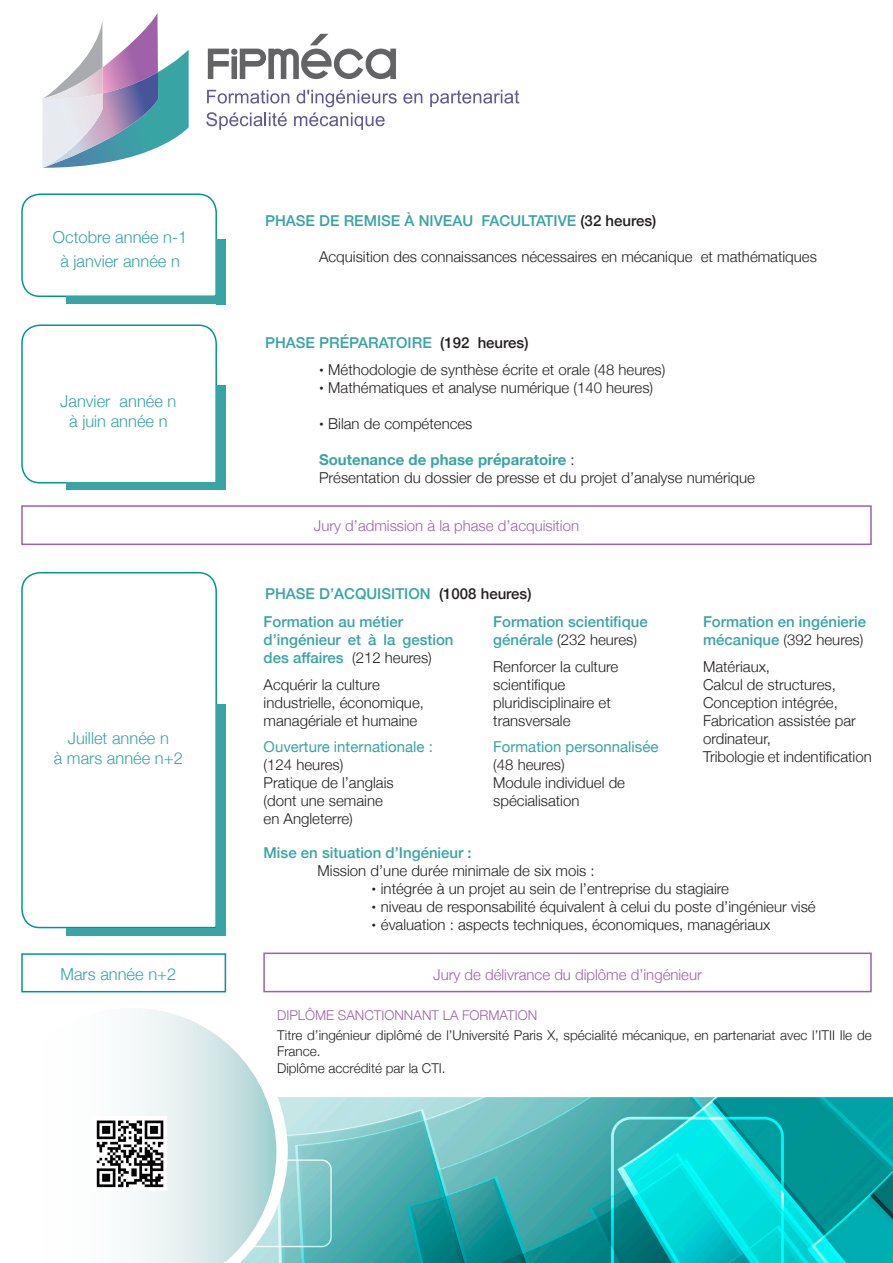
<style>
.page{position:relative;width:893px;height:1263px;background:#fff}
.page>*{position:absolute;margin:0;border:0;box-sizing:border-box;transform-origin:0 0}
.t1{font:300 16.5px "Helvetica Neue";color:#39a4a4}
.t2{font:300 15px "Helvetica Neue";color:#231f20}
.t3{font:500 15px/18px "Helvetica Neue";color:#39a4a4}
.t4{font:300 15px "Helvetica Neue";color:#9e61a8}
.t5{font:15px "Helvetica Neue";color:#39a4a4}
.t6{font:700 15px "Helvetica Neue";color:#39a4a4}
.t7{font:300 13.5px/16.2px "Helvetica Neue";color:#231f20}
.t8{font:300 13.5px "Helvetica Neue";color:#9e61a8}
.s1{color:#231f20}
.s2{font-weight:700;font-size:13.5px}
.s3{font-weight:300;color:#231f20}
.s4{font-weight:500;color:#39a4a4}
</style>
<div class="page">
<div style="left:21px;top:505px;width:851px;height:40px;border:2px solid #9e61a8"></div>
<svg style="left:137px;top:1008px;width:129px;height:255px"></svg>
<svg style="left:51px;top:13px;width:138px;height:150px"></svg>
<img style="left:43px;top:93px;width:60px;height:75px">
<svg style="left:208px;top:34px;width:188px;height:45px"></svg>
<svg style="left:403px;top:93px;width:19px;height:11px"></svg>
<svg style="left:430px;top:90px;width:89px;height:17px"></svg>
<svg style="left:206px;top:90px;width:191px;height:40px"></svg>
<svg style="left:21px;top:193px;width:196px;height:105px"></svg>
<svg style="left:21px;top:324px;width:196px;height:160px"></svg>
<svg style="left:21px;top:572px;width:196px;height:357px"></svg>
<img style="left:96px;top:1116px;width:71px;height:75px">
<div style="left:263px;top:952px;width:609px;height:40px;border:2px solid #9e61a8"></div>
<div style="left:21px;top:953px;width:205px;height:39px;border:2px solid #009693"></div>
<div style="left:216px;top:239px;width:10px;height:65px;background:#39a4a4"></div>
<div style="left:66px;top:296px;width:160px;height:8px;background:#39a4a4"></div>
<div style="left:216px;top:385px;width:10px;height:105px;background:#39a4a4"></div>
<div style="left:66px;top:482px;width:160px;height:8px;background:#39a4a4"></div>
<div style="left:216px;top:704px;width:10px;height:231px;background:#39a4a4"></div>
<div style="left:66px;top:928px;width:159px;height:7px;background:#39a4a4"></div>
<img style="left:240px;top:1097px;width:653px;height:166px">
<p class="t1" style="left:53px;top:224px;width:136px">Octobre année n-1</p>
<p class="t1" style="left:60px;top:248px;width:121px">à janvier année n</p>
<p class="t1" style="left:60px;top:388px;width:118px">Janvier année n</p>
<p class="t1" style="left:69px;top:407px;width:100px">à juin année n</p>
<p class="t1" style="left:68px;top:725px;width:103px">Juillet année n</p>
<p class="t1" style="left:54px;top:745px;width:131px">à mars année n+2</p>
<p class="t1" style="left:61px;top:961px;width:117px">Mars année n+2</p>
<p class="t3" style="left:265px;top:211px;width:393px">PHASE DE REMISE À NIVEAU FACULTATIVE <span class="s1">(32 heures)</span></p>
<p class="t2" style="left:319px;top:245px;width:499px">Acquisition des connaissances nécessaires en mécanique et mathématiques</p>
<p class="t3" style="left:265px;top:333px;width:265px">PHASE PRÉPARATOIRE <span class="s1">(192 heures)</span></p>
<p class="t2" style="left:319px;top:357px;width:348px"><span class="s2">•</span> Méthodologie de synthèse écrite et orale (48 heures)</p>
<p class="t2" style="left:319px;top:375px;width:336px"><span class="s2">•</span> Mathématiques et analyse numérique (140 heures)</p>
<p class="t2" style="left:319px;top:411px;width:155px"><span class="s2">•</span> Bilan de compétences</p>
<p class="t6" style="left:319px;top:448px;width:257px">Soutenance de phase préparatoire <span class="s3">:</span></p>
<p class="t2" style="left:319px;top:465px;width:437px">Présentation du dossier de presse et du projet d’analyse numérique</p>
<p class="t4" style="left:314px;top:514px;width:267px">Jury d’admission à la phase d’acquisition</p>
<p class="t3" style="left:265px;top:584px;width:268px">PHASE D’ACQUISITION <span class="s1">(1008 heures)</span></p>
<p class="t3" style="left:264px;top:612px;width:141px">Formation au métier</p>
<p class="t3" style="left:264px;top:630px;width:191px">d’ingénieur et à la gestion des affaires <span class="s3">(212 heures)</span></p>
<p class="t2" style="left:264px;top:672px;width:118px">Acquérir la culture</p>
<p class="t2" style="left:264px;top:690px;width:162px">industrielle, économique,</p>
<p class="t2" style="left:264px;top:708px;width:155px">managériale et humaine</p>
<p class="t5" style="left:264px;top:736px;width:171px">Ouverture internationale :</p>
<p class="t2" style="left:264px;top:753px;width:81px">(124 heures)</p>
<p class="t2" style="left:264px;top:771px;width:132px">Pratique de l’anglais</p>
<p class="t2" style="left:264px;top:789px;width:121px">(dont une semaine</p>
<p class="t2" style="left:264px;top:807px;width:91px">en Angleterre)</p>
<p class="t3" style="left:493px;top:612px;width:156px">Formation scientifique</p>
<p class="t2" style="left:493px;top:628px;width:145px"><span class="s4">générale</span> (232 heures)</p>
<p class="t2" style="left:493px;top:654px;width:127px">Renforcer la culture</p>
<p class="t2" style="left:493px;top:672px;width:73px">scientifique</p>
<p class="t2" style="left:493px;top:690px;width:119px">pluridisciplinaire et</p>
<p class="t2" style="left:493px;top:708px;width:79px">transversale</p>
<p class="t5" style="left:493px;top:736px;width:167px">Formation personnalisée</p>
<p class="t2" style="left:493px;top:753px;width:73px">(48 heures)</p>
<p class="t2" style="left:493px;top:771px;width:133px">Module individuel de</p>
<p class="t2" style="left:493px;top:789px;width:88px">spécialisation</p>
<p class="t3" style="left:703px;top:612px;width:165px">Formation en ingénierie</p>
<p class="t2" style="left:703px;top:628px;width:162px"><span class="s4">mécanique</span> (392 heures)</p>
<p class="t2" style="left:703px;top:654px;width:69px">Matériaux,</p>
<p class="t2" style="left:703px;top:672px;width:134px">Calcul de structures,</p>
<p class="t2" style="left:703px;top:690px;width:136px">Conception intégrée,</p>
<p class="t2" style="left:703px;top:708px;width:154px">Fabrication assistée par</p>
<p class="t2" style="left:703px;top:726px;width:69px">ordinateur,</p>
<p class="t2" style="left:703px;top:744px;width:170px">Tribologie et indentification</p>
<p class="t3" style="left:264px;top:843px;width:210px">Mise en situation d’Ingénieur :</p>
<p class="t2" style="left:318px;top:859px;width:279px">Mission d’une durée minimale de six mois :</p>
<p class="t2" style="left:372px;top:877px;width:359px"><span class="s2">•</span> intégrée à un projet au sein de l’entreprise du stagiaire</p>
<p class="t2" style="left:372px;top:895px;width:446px"><span class="s2">•</span> niveau de responsabilité équivalent à celui du poste d’ingénieur visé</p>
<p class="t2" style="left:372px;top:913px;width:400px"><span class="s2">•</span> évaluation : aspects techniques, économiques, managériaux</p>
<p class="t4" style="left:433px;top:962px;width:270px">Jury de délivrance du diplôme d’ingénieur</p>
<p class="t8" style="left:277px;top:1004px;width:262px">DIPLÔME SANCTIONNANT LA FORMATION</p>
<p class="t7" style="left:277px;top:1026px;width:596px">Titre d’ingénieur diplômé de l’Université Paris X, spécialité mécanique, en partenariat avec l’ITII Ile de<br>France.</p>
<p class="t7" style="left:277px;top:1059px;width:170px">Diplôme accrédité par la CTI.</p>
</div>
